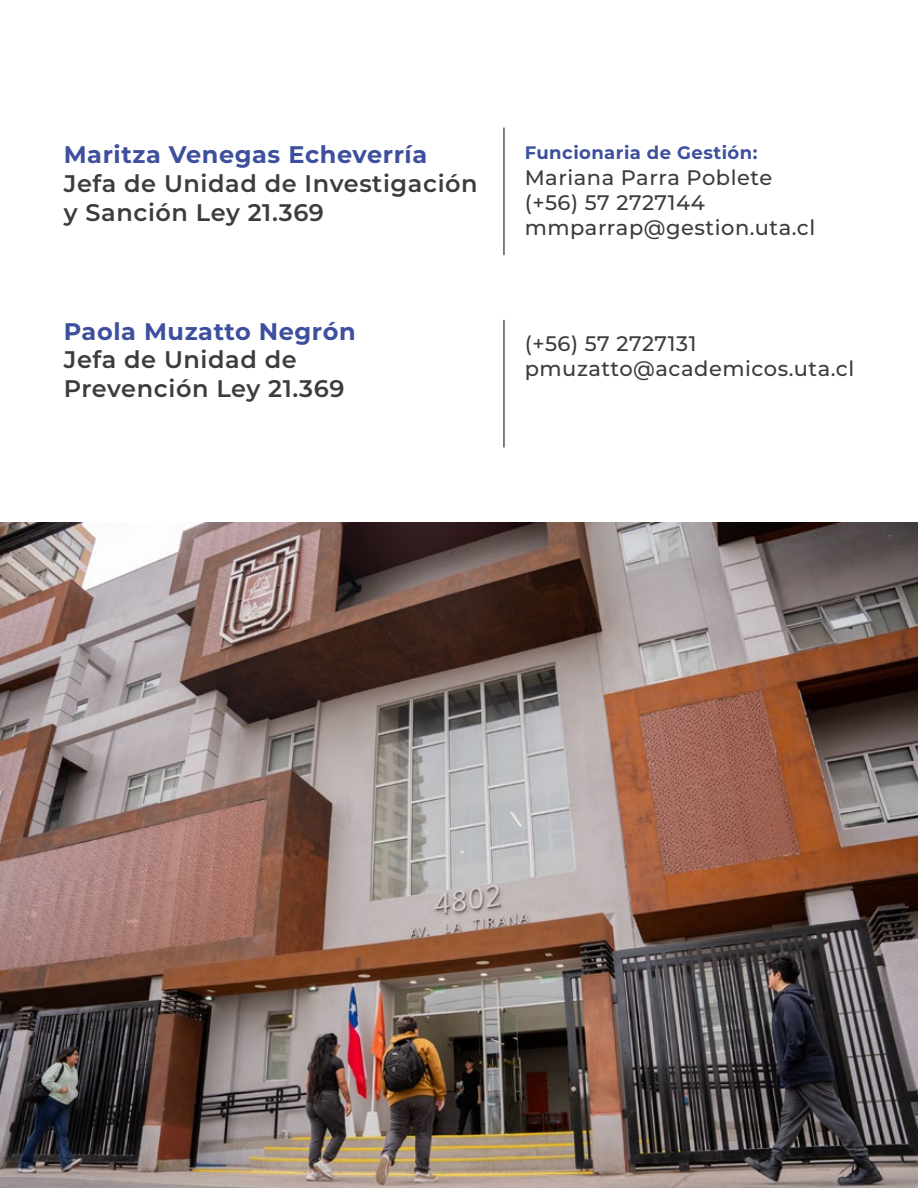
<style>
.page{position:relative;width:918px;height:1188px;background:#fff}
.page>*{position:absolute;margin:0;border:0;box-sizing:border-box;transform-origin:0 0}
.t1{font:600 24px/28.8px "Montserrat";letter-spacing:.025em;color:#3c3c3b}
.t2{font:700 24px "Montserrat";letter-spacing:.025em;color:#3d4f9d}
.t3{font:500 21px/25.2px "Montserrat";letter-spacing:.025em;color:#3c3c3b}
.t4{font:700 18px "Montserrat";letter-spacing:.025em;color:#3d4f9d}
</style>
<div class="page">
<img style="left:0;top:522px;width:918px;height:666px">
<hr style="left:504px;top:128px;width:1px;height:127px;background:#000">
<hr style="left:504px;top:320px;width:1px;height:127px;background:#000">
<p class="t2" style="left:64px;top:138px;width:365px">Maritza Venegas Echeverría</p>
<p class="t1" style="left:64px;top:168px;width:415px">Jefa de Unidad de Investigación y Sanción Ley 21.369</p>
<p class="t2" style="left:64px;top:314px;width:293px">Paola Muzatto Negrón</p>
<p class="t1" style="left:64px;top:344px;width:282px">Jefa de Unidad de<br>Prevención Ley 21.369</p>
<p class="t4" style="left:525px;top:140px;width:234px">Funcionaria de Gestión:</p>
<p class="t3" style="left:525px;top:164px;width:292px">Mariana Parra Poblete (+56) 57 2727144 mmparrap@gestion.uta.cl</p>
<p class="t3" style="left:525px;top:330px;width:331px">(+56) 57 2727131 pmuzatto@academicos.uta.cl</p>
</div>
